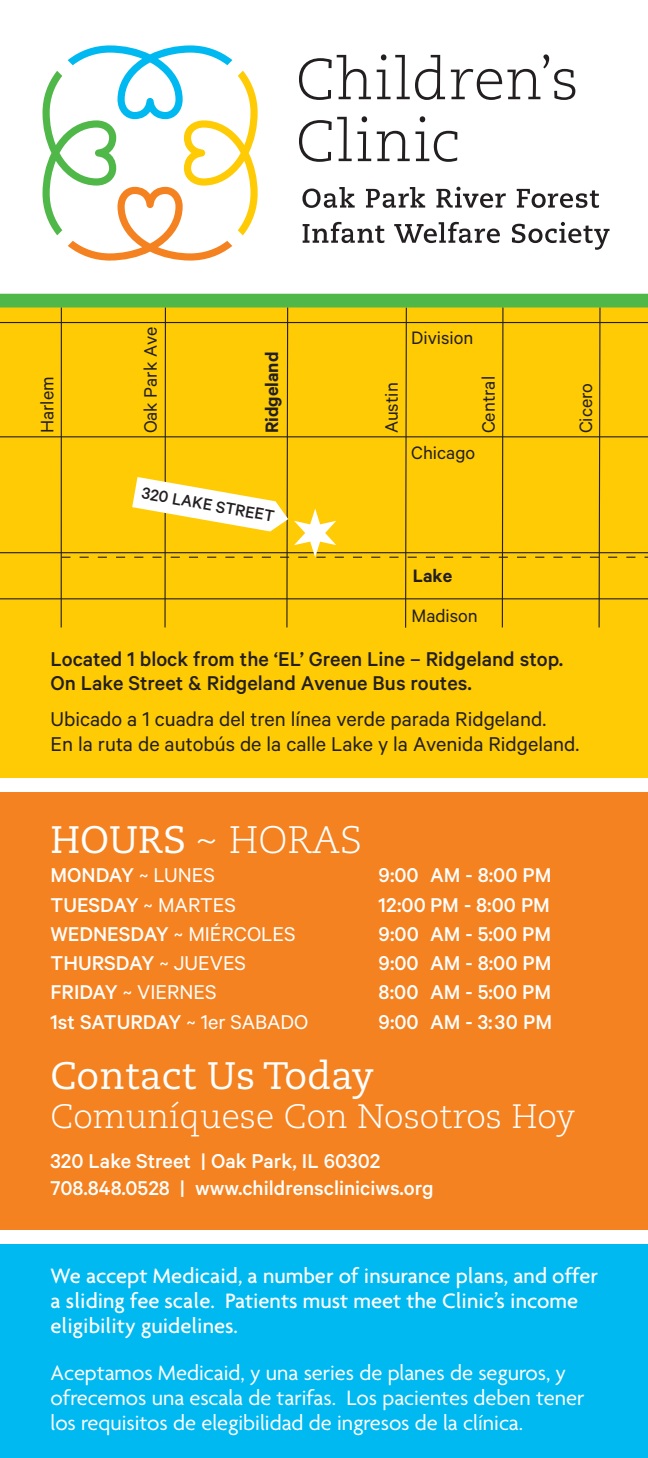
<style>
.page{position:relative;width:648px;height:1458px;background:#fff}
.page>*{position:absolute;margin:0;border:0;box-sizing:border-box;transform-origin:0 0}
.t1{font:38.25px "Caecilia LT Std";color:#fff}
.t2{font:300 38.25px "Caecilia LT Std";color:#fff}
.t3{font:300 33.75px "Caecilia LT Std";color:#fff}
.t4{font:500 22.5px/27px "Calibre";color:#fff}
.t5{font:22.5px/24.8px "Agenda";color:#fff}
.t6{font:500 22.5px/24.8px "Agenda";color:#fff}
.t7{font:22.5px/24.8px "Calibre";color:#231f20}
.t8{font:500 22.5px/24.8px "Calibre";color:#231f20}
.t9{font:22.5px "Calibre";color:#fff}
.t10{font:20.25px "Calibre";color:#231f20}
.t11{font:600 20.25px "Calibre";color:#231f20}
.t12{font:500 18.22px "Calibre";color:#231f20}
.s1{font-weight:400}
.s2{font-weight:500}
</style>
<div class="page">
<div style="left:0;top:307px;width:648px;height:471px;background:#ffcb05"></div>
<hr style="left:0;top:598px;width:648px;height:1px;background:#231f20">
<hr style="left:0;top:436px;width:648px;height:1px;background:#231f20">
<hr style="left:0;top:322px;width:648px;height:1px;background:#231f20">
<hr style="left:0;top:552px;width:648px;height:1px;background:#231f20">
<div style="left:0;top:1245px;width:648px;height:213px;background:#00b9f1"></div>
<div style="left:0;top:792px;width:648px;height:438px;background:#f58220"></div>
<div style="left:0;top:294px;width:648px;height:13px;background:#50b848"></div>
<svg style="left:43px;top:45px;width:215px;height:216px"></svg>
<svg style="left:299px;top:55px;width:72px;height:45px"></svg>
<svg style="left:377px;top:54px;width:68px;height:46px"></svg>
<svg style="left:451px;top:54px;width:124px;height:46px"></svg>
<svg style="left:299px;top:116px;width:72px;height:46px"></svg>
<svg style="left:377px;top:116px;width:80px;height:46px"></svg>
<svg style="left:302px;top:187px;width:53px;height:21px"></svg>
<svg style="left:366px;top:187px;width:59px;height:21px"></svg>
<svg style="left:436px;top:187px;width:70px;height:21px"></svg>
<svg style="left:517px;top:189px;width:82px;height:19px"></svg>
<svg style="left:303px;top:222px;width:81px;height:21px"></svg>
<svg style="left:394px;top:222px;width:106px;height:21px"></svg>
<svg style="left:512px;top:222px;width:98px;height:28px"></svg>
<svg style="left:61px;top:307px;width:587px;height:321px"></svg>
<p class="t10" style="left:35px;top:433px;width:58px;rotate:-90deg">Harlem</p>
<p class="t10" style="left:139px;top:433px;width:108px;rotate:-90deg">Oak Park Ave</p>
<p class="t11" style="left:260px;top:433px;width:83px;rotate:-90deg">Ridgeland</p>
<p class="t12" style="left:144px;top:482px;width:136px;rotate:10deg">320 LAKE STREET</p>
<p class="t10" style="left:411px;top:326px;width:64px">Division</p>
<p class="t10" style="left:380px;top:433px;width:52px;rotate:-90deg">Austin</p>
<p class="t10" style="left:477px;top:433px;width:59px;rotate:-90deg">Central</p>
<p class="t10" style="left:574px;top:433px;width:52px;rotate:-90deg">Cicero</p>
<p class="t10" style="left:411px;top:441px;width:65px">Chicago</p>
<p class="t11" style="left:413px;top:563px;width:41px">Lake</p>
<p class="t10" style="left:411px;top:604px;width:68px">Madison</p>
<p class="t8" style="left:50px;top:646px;width:514px">Located 1 block from the ‘EL’ Green Line – Ridgeland stop.<br>On Lake Street &amp; Ridgeland Avenue Bus routes.</p>
<p class="t7" style="left:50px;top:706px;width:530px">Ubicado a 1 cuadra del tren línea verde parada Ridgeland.<br>En la ruta de autobús de la calle Lake y la Avenida Ridgeland.</p>
<h1 class="t2" style="left:50px;top:818px;width:313px"><span class="s1">HOURS</span> ~ HORAS</h1>
<p class="t4" style="left:50px;top:861px;width:166px">MONDAY <span class="s1">~ LUNES</span></p>
<p class="t4" style="left:379px;top:861px;width:174px">9:00 AM - 8:00 PM</p>
<p class="t4" style="left:50px;top:891px;width:187px">TUESDAY <span class="s1">~ MARTES</span></p>
<p class="t4" style="left:379px;top:891px;width:173px">12:00 PM - 8:00 PM</p>
<p class="t9" style="left:50px;top:921px;width:247px"><span class="s2">WEDNESDAY</span> ~ MIÉRCOLES</p>
<p class="t4" style="left:379px;top:920px;width:174px">9:00 AM - 5:00 PM</p>
<p class="t4" style="left:50px;top:949px;width:197px">THURSDAY <span class="s1">~ JUEVES</span></p>
<p class="t4" style="left:379px;top:949px;width:174px">9:00 AM - 8:00 PM</p>
<p class="t9" style="left:50px;top:979px;width:168px"><span class="s2">FRIDAY</span> ~ VIERNES</p>
<p class="t4" style="left:379px;top:978px;width:174px">8:00 AM - 5:00 PM</p>
<p class="t4" style="left:50px;top:1008px;width:260px">1st SATURDAY <span class="s1">~ 1er SABADO</span></p>
<p class="t4" style="left:379px;top:1008px;width:175px">9:00 AM - 3:30 PM</p>
<h1 class="t1" style="left:50px;top:1054px;width:325px">Contact Us Today</h1>
<h2 class="t3" style="left:50px;top:1097px;width:526px">Comuníquese Con Nosotros Hoy</h2>
<p class="t4" style="left:50px;top:1147px;width:385px">320 Lake Street | Oak Park, IL 60302<br>708.848.0528 | www.childrenscliniciws.org</p>
<p class="t6" style="left:50px;top:1263px;width:549px">We accept Medicaid, a number of insurance plans, and offer a sliding fee scale. Patients must meet the Clinic’s income eligibility guidelines.</p>
<p class="t5" style="left:50px;top:1360px;width:535px">Aceptamos Medicaid, y una series de planes de seguros, y ofrecemos una escala de tarifas. Los pacientes deben tener los requisitos de elegibilidad de ingresos de la clínica.</p>
</div>
